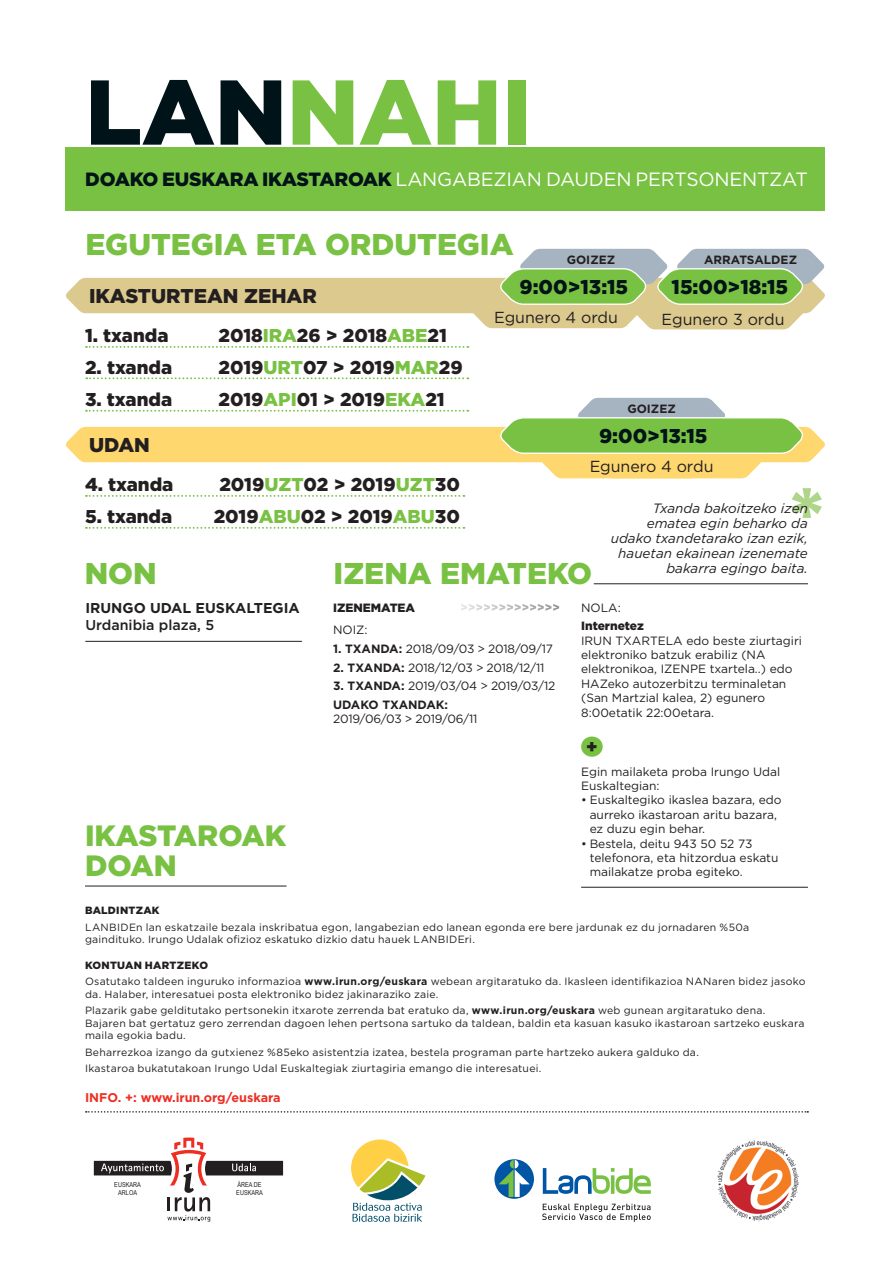
<style>
.page{position:relative;width:893px;height:1263px;background:#fff}
.page>*{position:absolute;margin:0;border:0;box-sizing:border-box;transform-origin:0 0}
.t1{font:900 91.8px "Gotham";color:#79c142}
.t2{font:900 81.9px "Gotham";color:#aed589}
.t3{font:900 30px "Gotham";color:#79c142}
.t4{font:900 29.4px/30px "Gotham";letter-spacing:-.005em;color:#79c142}
.t5{font:900 19.95px "Gotham";color:#001318}
.t6{font:900 19.95px "Gotham";color:#231f20}
.t7{font:19.2px "Gotham";letter-spacing:-.01em;color:#fff}
.t8{font:900 18.6px "Gotham";color:#231f20}
.t9{font:900 18px "Gotham";color:#231f20}
.t10{font:15.9px "Gotham";color:#231f20}
.t11{font:700 14.25px "Gotham";color:#231f20}
.t12{font:500 14.25px "Gotham";color:#231f20}
.t13{font:italic 13.5px/15px "Gotham";color:#231f20;text-align:right}
.t14{font:700 12.6px "Gotham";color:#ee2e22}
.t15{font:12px/14.4px "Gotham";color:#231f20}
.t16{font:12px "Gotham";letter-spacing:-.02em;color:#231f20}
.t17{font:700 12px/18.6px "Gotham";color:#231f20}
.t18{font:900 12px "Gotham";color:#231f20}
.t19{font:10.5px/16.4px "Gotham";letter-spacing:.02em;color:#231f20}
.t20{font:900 10.5px "Gotham";letter-spacing:.025em;color:#231f20}
.t21{font:6.75px/7.8px "Arial Narrow";color:#231f20}
.s1{color:#001318}
.s2{font-weight:900;color:#001318}
.s3{color:#79c142}
.s4{font-weight:700}
.s5{font-weight:400}
.s6{font-weight:900}
</style>
<div class="page">
<div style="left:581px;top:736px;width:22px;height:21px;background:#79c142;border-radius:50%"></div>
<div style="left:66px;top:147px;width:759px;height:63px;background:#79c142"></div>
<svg style="left:86px;top:1111px;width:722px;height:1px"></svg>
<svg style="left:94px;top:1137px;width:189px;height:85px"></svg>
<svg style="left:543px;top:1168px;width:108px;height:26px"></svg>
<svg style="left:542px;top:1203px;width:109px;height:19px"></svg>
<svg style="left:494px;top:1159px;width:40px;height:40px"></svg>
<svg style="left:499px;top:1160px;width:31px;height:37px"></svg>
<svg style="left:351px;top:1139px;width:75px;height:83px"></svg>
<img style="left:717px;top:1140px;width:82px;height:82px">
<svg style="left:66px;top:249px;width:759px;height:80px"></svg>
<svg style="left:86px;top:346px;width:382px;height:2px"></svg>
<svg style="left:66px;top:398px;width:759px;height:80px"></svg>
<svg style="left:86px;top:495px;width:378px;height:2px"></svg>
<svg style="left:86px;top:527px;width:378px;height:2px"></svg>
<hr style="left:85px;top:641px;width:217px;height:1px;background:#231f20">
<hr style="left:85px;top:886px;width:202px;height:1px;background:#231f20">
<hr style="left:581px;top:887px;width:227px;height:1px;background:#231f20">
<img style="left:461px;top:604px;width:98px;height:7px">
<hr style="left:594px;top:583px;width:214px;height:1px;background:#231f20">
<svg style="left:86px;top:377px;width:382px;height:2px"></svg>
<h1 class="t1" style="left:85px;top:49px;width:448px"><span class="s1">LAN</span>NAHI</h1>
<h3 class="t7" style="left:85px;top:167px;width:724px"><span class="s2">DOAKO EUSKARA IKASTAROAK</span> LANGABEZIAN DAUDEN PERTSONENTZAT</h3>
<h3 class="t3" style="left:85px;top:223px;width:430px">EGUTEGIA ETA ORDUTEGIA</h3>
<p class="t17" style="left:567px;top:251px;width:50px">GOIZEZ</p>
<p class="t17" style="left:704px;top:251px;width:94px">ARRATSALDEZ</p>
<h3 class="t6" style="left:89px;top:282px;width:229px">IKASTURTEAN ZEHAR</h3>
<h3 class="t8" style="left:85px;top:323px;width:85px">1. txanda</h3>
<h3 class="t8" style="left:219px;top:323px;width:230px">2018<span class="s3">IRA</span>26 &gt; 2018<span class="s3">ABE</span>21</h3>
<h3 class="t8" style="left:85px;top:355px;width:89px">2. txanda</h3>
<h3 class="t8" style="left:219px;top:355px;width:246px">2019<span class="s3">URT</span>07 &gt; 2019<span class="s3">MAR</span>29</h3>
<h3 class="t8" style="left:85px;top:387px;width:89px">3. txanda</h3>
<h3 class="t8" style="left:219px;top:387px;width:228px">2019<span class="s3">API</span>01 &gt; 2019<span class="s3">EKA</span>21</h3>
<h3 class="t6" style="left:89px;top:431px;width:62px">UDAN</h3>
<h3 class="t5" style="left:520px;top:273px;width:110px">9:00&gt;13:15</h3>
<h3 class="t5" style="left:672px;top:273px;width:118px">15:00&gt;18:15</h3>
<h3 class="t10" style="left:662px;top:309px;width:124px">Egunero 3 ordu</h3>
<h3 class="t10" style="left:494px;top:307px;width:125px">Egunero 4 ordu</h3>
<p class="t17" style="left:627px;top:399px;width:50px">GOIZEZ</p>
<h3 class="t5" style="left:599px;top:422px;width:110px">9:00&gt;13:15</h3>
<h3 class="t10" style="left:590px;top:457px;width:125px">Egunero 4 ordu</h3>
<h3 class="t8" style="left:85px;top:472px;width:90px">4. txanda</h3>
<h3 class="t8" style="left:219px;top:472px;width:242px">2019<span class="s3">UZT</span>02 &gt; 2019<span class="s3">UZT</span>30</h3>
<h3 class="t8" style="left:85px;top:504px;width:89px">5. txanda</h3>
<h3 class="t8" style="left:214px;top:504px;width:248px">2019<span class="s3">ABU</span>02 &gt; 2019<span class="s3">ABU</span>30</h3>
<h2 class="t2" style="left:789px;top:460px;width:36px">*</h2>
<p class="t13" style="left:611px;top:500px;width:199px">Txanda bakoitzeko izen ematea egin beharko da udako txandetarako izan ezik, hauetan ekainean izenemate bakarra egingo baita.</p>
<h3 class="t3" style="left:85px;top:553px;width:74px">NON</h3>
<h3 class="t11" style="left:85px;top:599px;width:216px">IRUNGO UDAL EUSKALTEGIA</h3>
<h3 class="t12" style="left:85px;top:616px;width:130px">Urdanibia plaza, 5</h3>
<h3 class="t3" style="left:334px;top:553px;width:260px">IZENA EMATEKO</h3>
<p class="t15" style="left:581px;top:600px;width:41px">NOLA:</p>
<p class="t18" style="left:581px;top:618px;width:64px">Internetez</p>
<p class="t15" style="left:581px;top:633px;width:222px">IRUN TXARTELA edo beste ziurtagiri elektroniko batzuk erabiliz (NA elektronikoa, IZENPE txartela..) edo HAZeko autozerbitzu terminaletan (San Martzial kalea, 2) egunero 8:00etatik 22:00etara.</p>
<h3 class="t9" style="left:586px;top:734px;width:13px">+</h3>
<p class="t15" style="left:581px;top:764px;width:201px">Egin mailaketa proba Irungo Udal<br>Euskaltegian:</p>
<p class="t15" style="left:590px;top:793px;width:193px;text-indent:-9px">• Euskaltegiko ikaslea bazara, edo aurreko ikastaroan aritu bazara, ez duzu egin behar.</p>
<p class="t15" style="left:590px;top:836px;width:190px;text-indent:-9px">• Bestela, deitu 943 50 52 73 telefonora, eta hitzordua eskatu mailakatze proba egiteko.</p>
<p class="t18" style="left:333px;top:599px;width:84px">IZENEMATEA</p>
<p class="t15" style="left:333px;top:623px;width:36px">NOIZ:</p>
<p class="t16" style="left:333px;top:641px;width:221px"><span class="s4">1. TXANDA:</span> 2018/09/03 &gt; 2018/09/17</p>
<p class="t16" style="left:333px;top:660px;width:213px"><span class="s4">2. TXANDA:</span> 2018/12/03 &gt; 2018/12/11</p>
<p class="t17" style="left:333px;top:677px;width:224px">3. TXANDA: <span class="s5">2019/03/04 &gt; 2019/03/12<br></span>UDAKO TXANDAK:</p>
<p class="t16" style="left:333px;top:711px;width:146px">2019/06/03 &gt; 2019/06/11</p>
<h3 class="t4" style="left:85px;top:821px;width:203px">IKASTAROAK<br>DOAN</h3>
<p class="t20" style="left:85px;top:903px;width:76px">BALDINTZAK</p>
<p class="t19" style="left:85px;top:920px;width:666px;line-height:12.6px">LANBIDEn lan eskatzaile bezala inskribatua egon, langabezian edo lanean egonda ere bere jardunak ez du jornadaren %50a gaindituko. Irungo Udalak ofizioz eskatuko dizkio datu hauek LANBIDEri.</p>
<p class="t19" style="left:85px;top:956px;width:722px"><span class="s6">KONTUAN HARTZEKO<br></span>Osatutako taldeen inguruko informazioa <span class="s4">www.irun.org/euskara</span> webean argitaratuko da. Ikasleen identifikazioa NANaren bidez jasoko</p>
<p class="t19" style="left:85px;top:985px;width:682px">da. Halaber, interesatuei posta elektroniko bidez jakinaraziko zaie.<br>Plazarik gabe gelditutako pertsonekin itxarote zerrenda bat eratuko da, <span class="s4">www.irun.org/euskara</span> web gunean argitaratuko dena.</p>
<p class="t19" style="left:85px;top:1016px;width:721px;line-height:12.6px">Bajaren bat gertatuz gero zerrendan dagoen lehen pertsona sartuko da taldean, baldin eta kasuan kasuko ikastaroan sartzeko euskara maila egokia badu.</p>
<p class="t19" style="left:85px;top:1043px;width:615px">Beharrezkoa izango da gutxienez %85eko asistentzia izatea, bestela programan parte hartzeko aukera galduko da.<br>Ikastaroa bukatutakoan Irungo Udal Euskaltegiak ziurtagiria emango die interesatuei.</p>
<p class="t14" style="left:85px;top:1090px;width:197px">INFO. +: www.irun.org/euskara</p>
<p class="t21" style="left:114px;top:1180px;width:28px;text-align:center">EUSKARA<br>ARLOA</p>
<p class="t21" style="left:236px;top:1180px;width:28px">ÁREA DE<br>EUSKARA</p>
</div>
